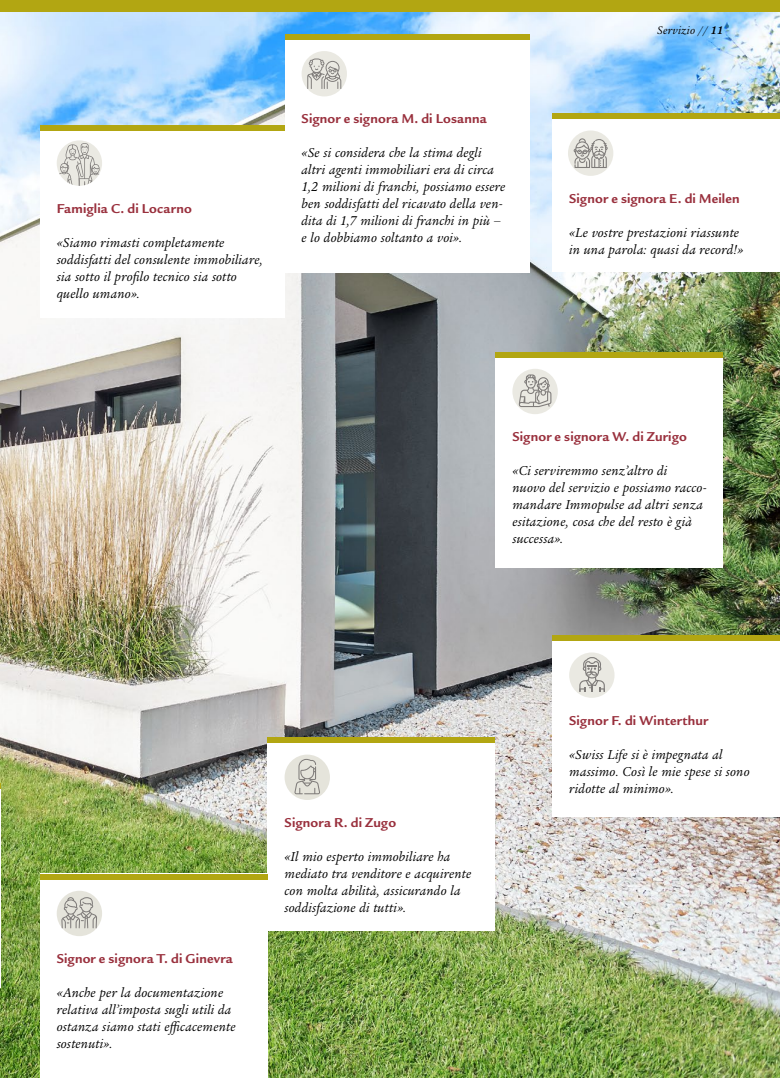
<style>
.page{position:relative;width:780px;height:1078px;background:#fff}
.page>*{position:absolute;margin:0;border:0;box-sizing:border-box;transform-origin:0 0}
.t1{font:italic 14px/17px "Legacy Serif ITC Pro";letter-spacing:.015em;color:#000}
.t2{font:700 14px "Legacy Sans ITC Pro";letter-spacing:.01em;color:#99303d}
.t3{font:italic 12px "Legacy Serif ITC Pro";letter-spacing:.02em;color:#000}
.s1{font-weight:700}
</style>
<div class="page">
<img style="left:0;top:11px;width:780px;height:1066px">
<div style="left:0;top:0;width:780px;height:11px;background:#b2a612"></div>
<div style="left:552px;top:113px;width:228px;height:159px;background:#fff"></div>
<div style="left:40px;top:873px;width:227px;height:204px;background:#fff"></div>
<div style="left:495px;top:352px;width:228px;height:215px;background:#fff"></div>
<div style="left:267px;top:737px;width:228px;height:193px;background:#fff"></div>
<div style="left:284px;top:754px;width:46px;height:45px;background:#e5e4db;border-radius:50%"></div>
<div style="left:552px;top:635px;width:228px;height:181px;background:#fff"></div>
<div style="left:40px;top:125px;width:244px;height:192px;background:#fff"></div>
<div style="left:40px;top:125px;width:244px;height:5px;background:#b2a612"></div>
<div style="left:284px;top:34px;width:245px;height:238px;background:#fff"></div>
<div style="left:301px;top:51px;width:46px;height:45px;background:#eae9e2;border-radius:50%"></div>
<div style="left:284px;top:34px;width:245px;height:6px;background:#b2a612"></div>
<div style="left:552px;top:113px;width:228px;height:6px;background:#b2a612"></div>
<div style="left:495px;top:352px;width:228px;height:5px;background:#b2a612"></div>
<div style="left:552px;top:635px;width:228px;height:6px;background:#b2a612"></div>
<div style="left:40px;top:873px;width:227px;height:6px;background:#b2a612"></div>
<div style="left:267px;top:737px;width:228px;height:6px;background:#b2a612"></div>
<div style="left:57px;top:890px;width:45px;height:45px;background:#e5e4db;border-radius:50%"></div>
<div style="left:512px;top:369px;width:45px;height:45px;background:#eae9e2;border-radius:50%"></div>
<div style="left:569px;top:652px;width:45px;height:45px;background:#eae9e2;border-radius:50%"></div>
<div style="left:568px;top:130px;width:45px;height:46px;background:#eae9e2;border-radius:50%"></div>
<svg style="left:61px;top:896px;width:36px;height:32px"></svg>
<svg style="left:294px;top:758px;width:26px;height:36px"></svg>
<hr style="left:0;top:782px;width:1px;height:204px;background:#fff">
<svg style="left:519px;top:374px;width:32px;height:33px"></svg>
<svg style="left:573px;top:138px;width:34px;height:30px"></svg>
<svg style="left:579px;top:657px;width:25px;height:34px"></svg>
<svg style="left:307px;top:58px;width:34px;height:31px"></svg>
<svg style="left:57px;top:142px;width:45px;height:44px"></svg>
<p class="t2" style="left:57px;top:200px;width:137px">Famiglia C. di Locarno</p>
<p class="t1" style="left:57px;top:233px;width:208px">«Siamo rimasti completamente soddisfatti del consulente immobiliare, sia sotto il profilo tecnico sia sotto quello umano».</p>
<p class="t2" style="left:301px;top:110px;width:187px">Signor e signora M. di Losanna</p>
<p class="t1" style="left:301px;top:144px;width:205px">«Se si considera che la stima degli altri agenti immobiliari era di circa 1,2 milioni di franchi, possiamo essere ben soddisfatti del ricavato della ven&shy;dita di 1,7 milioni di franchi in più – e lo dobbiamo soltanto a voi».</p>
<p class="t3" style="left:657px;top:23px;width:68px">Servizio // <span class="s1">11</span></p>
<p class="t2" style="left:569px;top:190px;width:172px">Signor e signora E. di Meilen</p>
<p class="t1" style="left:569px;top:223px;width:176px">«Le vostre prestazioni riassunte in una parola: quasi da record!»</p>
<p class="t2" style="left:512px;top:428px;width:176px">Signor e signora W. di Zurigo</p>
<p class="t1" style="left:512px;top:461px;width:195px">«Ci serviremmo senz’altro di<br>nuovo del servizio e possiamo racco&shy;mandare Immopulse ad altri senza esitazione, cosa che del resto è già successa».</p>
<p class="t2" style="left:57px;top:949px;width:178px">Signor e signora T. di Ginevra</p>
<p class="t1" style="left:57px;top:983px;width:180px">«Anche per la documentazione relativa all’imposta sugli utili da ostanza siamo stati efficacemente sostenuti».</p>
<p class="t2" style="left:284px;top:813px;width:113px">Signora R. di Zugo</p>
<p class="t1" style="left:284px;top:847px;width:188px">«Il mio esperto immobiliare ha mediato tra venditore e acquirente con molta abilità, assicurando la soddisfazione di tutti».</p>
<p class="t2" style="left:569px;top:711px;width:141px">Signor F. di Winterthur</p>
<p class="t1" style="left:569px;top:745px;width:182px">«Swiss Life si è impegnata al massimo. Così le mie spese si sono ridotte al minimo».</p>
</div>
